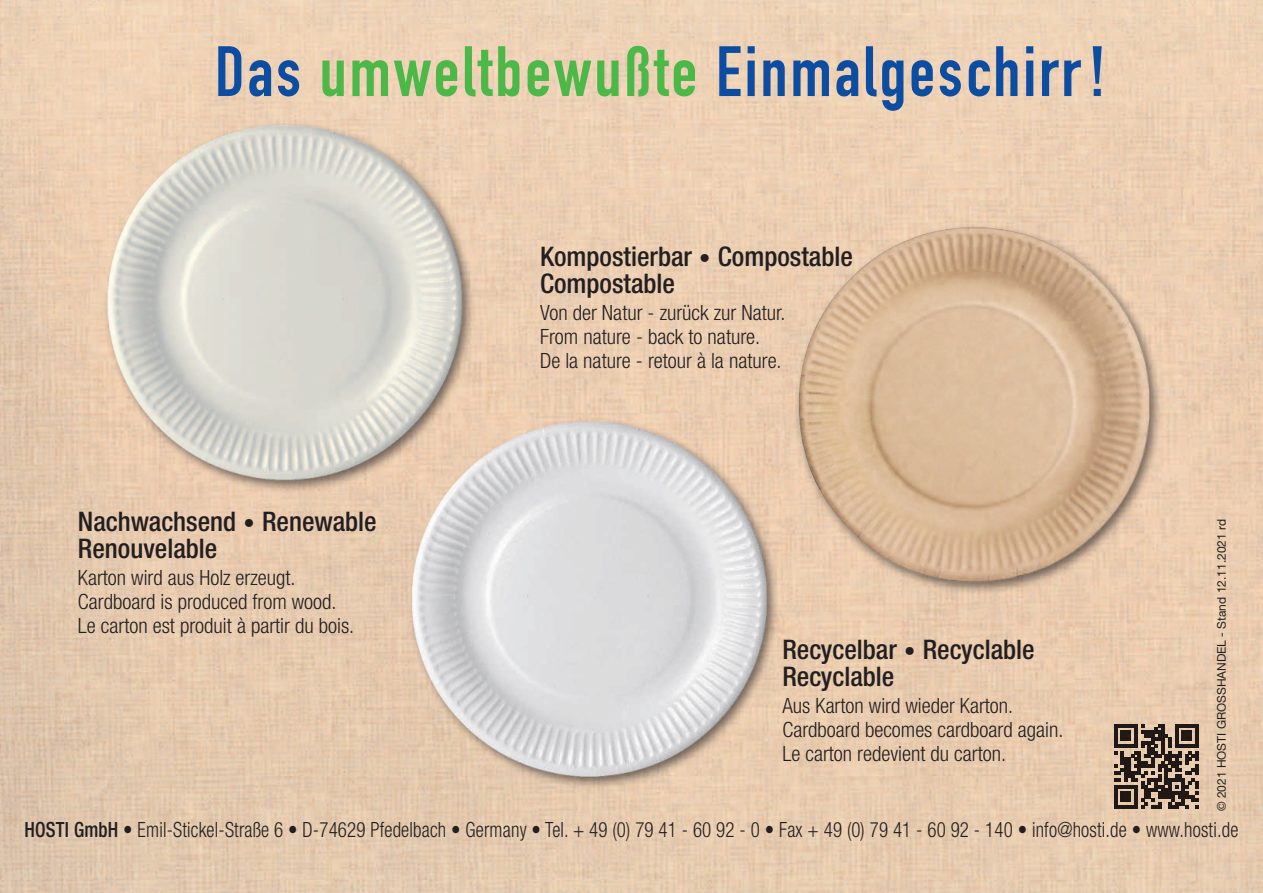
<style>
.page{position:relative;width:1263px;height:893px;background:#fff}
.page>*{position:absolute;margin:0;border:0;box-sizing:border-box;transform-origin:0 0}
.t1{font:70.05px "DIN Engschrift";letter-spacing:.04em;color:#0d4da1}
.t2{font:500 condensed 27px/27px "Helvetica Neue LT Com";color:#231f20}
.t3{font:300 condensed 21px/24px "Helvetica Neue LT Com";color:#231f20}
.t4{font:300 condensed 21px "Helvetica Neue LT Com";color:#231f20;scale:.9 1}
.t5{font:12px "Helvetica Neue LT Com";color:#231f20}
.s1{color:#4cb848}
.s2{font-weight:300;font-size:22.5px}
.s3{font-weight:500}
</style>
<div class="page">
<img style="left:0;top:0;width:1263px;height:893px">
<img style="left:84px;top:114px;width:395px;height:390px">
<img style="left:773px;top:212px;width:394px;height:390px">
<img style="left:394px;top:409px;width:395px;height:390px">
<svg style="left:1114px;top:724px;width:84px;height:85px;background:#6f5f52"></svg>
<h1 class="t1" style="left:215px;top:30px;width:892px">Das <span class="s1">umweltbewußte</span> Einmalgeschirr!</h1>
<p class="t2" style="left:540px;top:242px;width:314px">Kompostierbar <span class="s2">•</span> Compostable<br>Compostable</p>
<p class="t3" style="left:540px;top:300px;width:247px">Von der Natur - zurück zur Natur.<br>From nature - back to nature.<br>De la nature - retour à la nature.</p>
<p class="t2" style="left:78px;top:507px;width:300px">Nachwachsend <span class="s2">•</span> Renewable<br>Renouvelable</p>
<p class="t3" style="left:78px;top:565px;width:278px">Karton wird aus Holz erzeugt.<br>Cardboard is produced from wood.<br>Le carton est produit à partir du bois.</p>
<p class="t5" style="left:1214px;top:811px;width:294px;rotate:-90deg">© 2021 HOSTI GROSSHANDEL - Stand 12.11.2021 rd</p>
<p class="t4" style="left:25px;top:818px;width:1350px"><span class="s3">HOSTI GmbH</span> • Emil-Stickel-Straße 6 • D-74629 Pfedelbach • Germany • Tel. + 49 (0) 79 41 - 60 92 - 0 • Fax + 49 (0) 79 41 - 60 92 - 140 • info@hosti.de • www.hosti.de</p>
<p class="t2" style="left:782px;top:636px;width:254px">Recycelbar <span class="s2">•</span> Recyclable<br>Recyclable</p>
<p class="t3" style="left:782px;top:694px;width:282px">Aus Karton wird wieder Karton.<br>Cardboard becomes cardboard again.<br>Le carton redevient du carton.</p>
</div>
